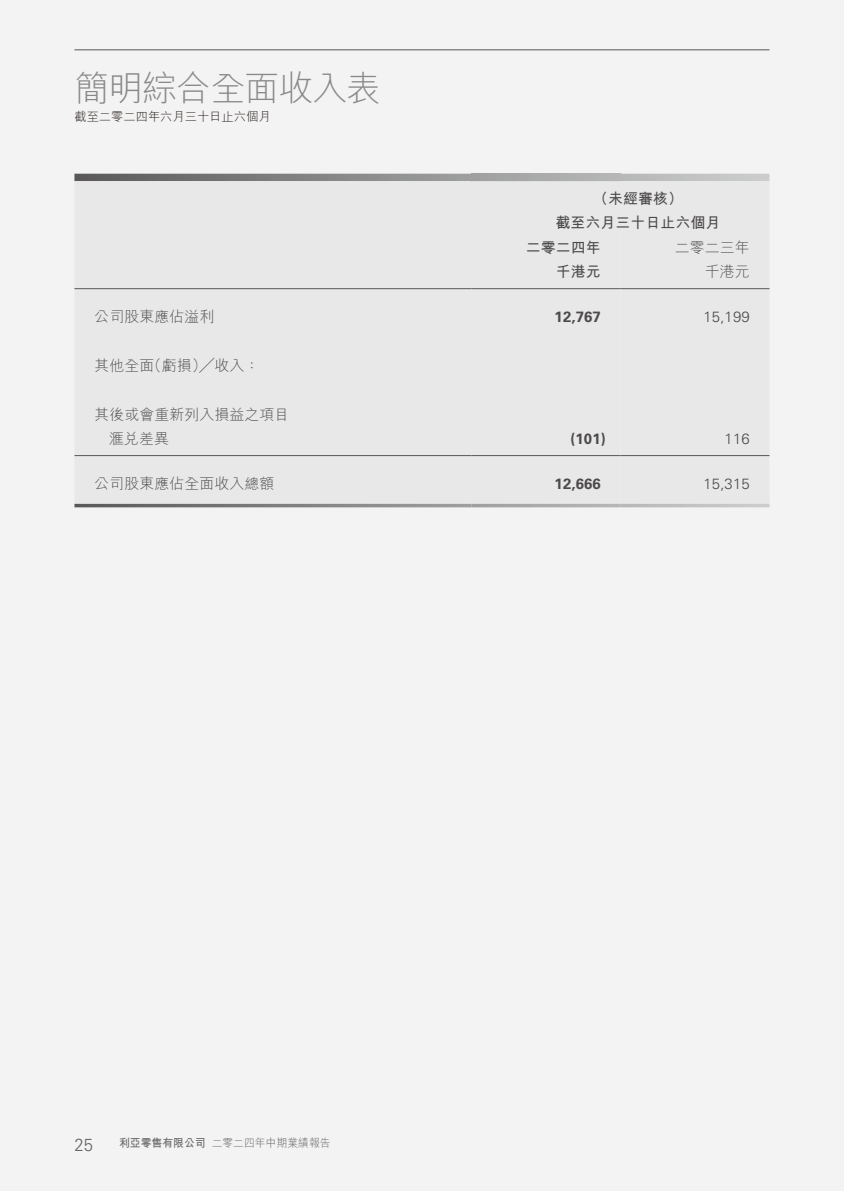
<style>
.page{position:relative;width:844px;height:1191px;background:#fff}
.page>*{position:absolute;margin:0;border:0;box-sizing:border-box;transform-origin:0 0}
.t1{font:300 35px "M Hei HK";letter-spacing:-.03em;color:#898989}
.t2{font:300 17.5px "Univers LT Std";color:#666565;scale:.95 1}
.t3{font:300 14.88px "M Hei HK";letter-spacing:.01em;color:#4d4a4a}
.t4{font:700 14.88px/24.5px "M Hei HK";letter-spacing:.01em;color:#4d4a4a;text-align:center}
.t5{font:700 14.88px "Univers LT Std";letter-spacing:.01em;color:#4d4a4a}
.t6{font:300 14.88px "Univers LT Std";letter-spacing:.01em;color:#4d4a4a}
.t7{font:300 12.25px "M Hei HK";color:#231916}
.t8{font:300 11.38px "M Hei HK";color:#666565;scale:.95 1}
.t9{font:700 11.38px "M Hei HK";color:#666565;scale:.95 1}
</style>
<div class="page">
<div style="left:0;top:0;width:843px;height:1191px;background:#f3f3f3"></div>
<hr style="left:74px;top:50px;width:695px;height:1px;background:#595857">
<svg style="left:74px;top:174px;width:695px;height:7px;background:#8f8f8f"></svg>
<div style="left:471px;top:174px;width:149px;height:7px;background:#ababac"></div>
<div style="left:74px;top:181px;width:397px;height:323px;background:#e8e8e9"></div>
<div style="left:471px;top:181px;width:298px;height:323px;background:#e8e8e9"></div>
<hr style="left:74px;top:504px;width:397px;height:3px;background:#fff">
<hr style="left:471px;top:504px;width:149px;height:3px;background:#fff">
<hr style="left:620px;top:504px;width:149px;height:3px;background:#fff">
<hr style="left:74px;top:288px;width:397px;height:1px;background:#595857">
<hr style="left:471px;top:288px;width:149px;height:1px;background:#595857">
<hr style="left:620px;top:288px;width:149px;height:1px;background:#595857">
<hr style="left:74px;top:455px;width:397px;height:1px;background:#595857">
<hr style="left:471px;top:455px;width:149px;height:1px;background:#595857">
<hr style="left:620px;top:455px;width:149px;height:1px;background:#595857">
<h1 class="t1" style="left:74px;top:63px;width:308px">簡明綜合全面收入表</h1>
<p class="t7" style="left:74px;top:108px;width:197px">截至二零二四年六月三十日止六個月</p>
<p class="t3" style="left:94px;top:306px;width:121px">公司股東應佔溢利</p>
<p class="t3" style="left:147px;top:355px;width:114px">（虧損）╱收入：</p>
<p class="t3" style="left:94px;top:355px;width:61px">其他全面</p>
<p class="t3" style="left:94px;top:404px;width:196px">其後或會重新列入損益之項目</p>
<p class="t3" style="left:109px;top:428px;width:61px">滙兌差異</p>
<p class="t3" style="left:94px;top:472px;width:181px">公司股東應佔全面收入總額</p>
<p class="t4" style="left:555px;top:185px;width:166px">（未經審核(<br>截至六月三十日止六個月</p>
<p class="t3" style="left:674px;top:237px;width:76px">二零二三年</p>
<p class="t4" style="left:525px;top:234px;width:76px">二零二四年</p>
<p class="t4" style="left:555px;top:258px;width:46px">千港元</p>
<p class="t3" style="left:704px;top:261px;width:46px">千港元</p>
<p class="t5" style="left:554px;top:308px;width:48px">12,767</p>
<p class="t6" style="left:703px;top:307px;width:48px">15,199</p>
<p class="t5" style="left:570px;top:430px;width:37px">)101(</p>
<p class="t6" style="left:724px;top:430px;width:27px">116</p>
<p class="t5" style="left:554px;top:474px;width:48px">12,666</p>
<p class="t6" style="left:703px;top:474px;width:48px">15,315</p>
<p class="t2" style="left:74px;top:1134px;width:21px">25</p>
<p class="t9" style="left:119px;top:1134px;width:92px">利亞零售有限公司</p>
<p class="t8" style="left:212px;top:1134px;width:127px">二零二四年中期業績報告</p>
</div>
